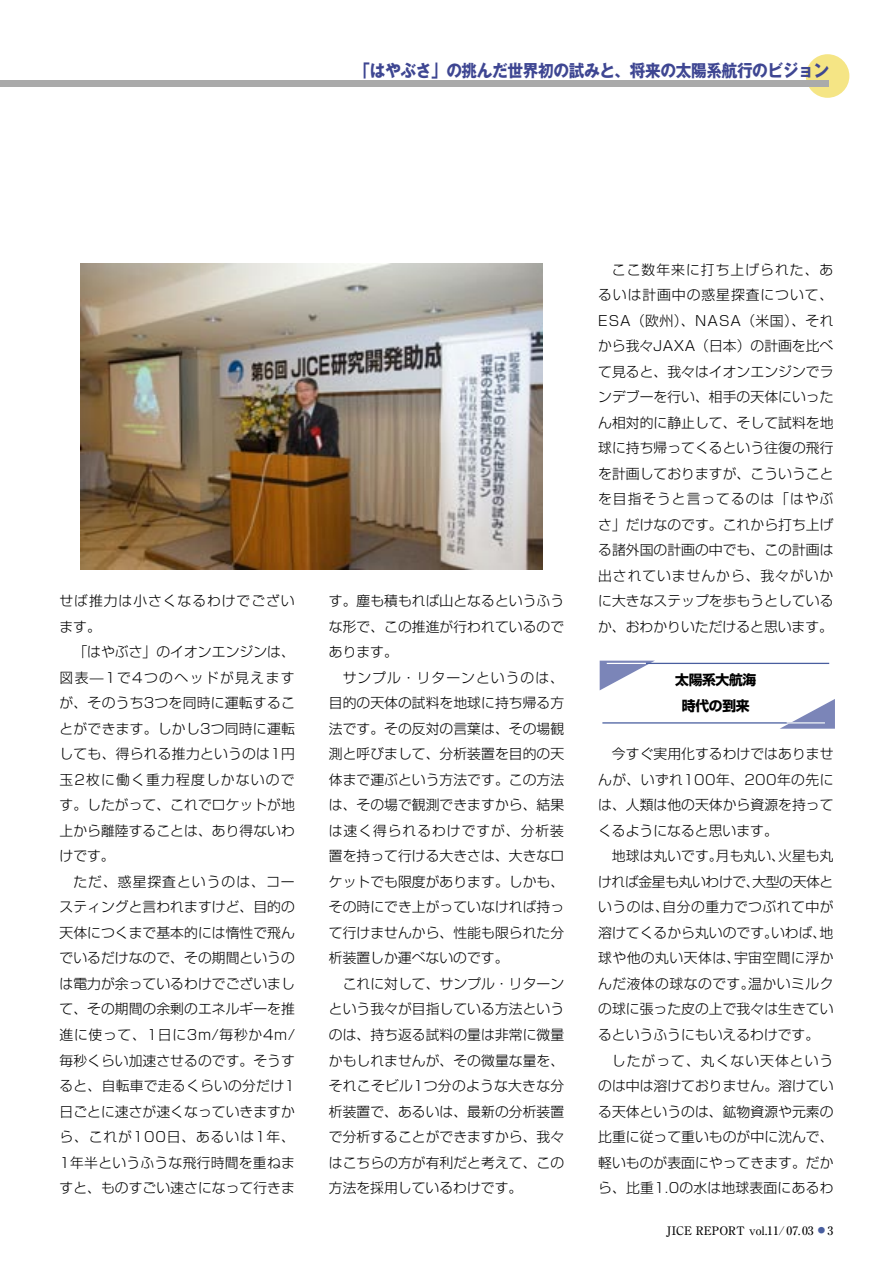
<style>
.page{position:relative;width:893px;height:1263px;background:#fff}
.page>*{position:absolute;margin:0;border:0;box-sizing:border-box;transform-origin:0 0}
.本文{font:700 16.95px "Gothic MB101 Pro";letter-spacing:-.025em;color:#3e4692;scale:.92 1}
.本文-2{font:300 13.8px/25.5px "Shin Go Pro";color:#000;text-align:justify}
.本文-3{font:300 13.8px/25.5px "Shin Go Pro";letter-spacing:.07em;color:#000}
.小見出し{font:700 13.8px "Shin Go Pro";letter-spacing:-.025em;color:#000}
.ノーマル{font:500 11.7px "Ryumin Pro";color:#000}
.s1{font-size:7.5px;color:#495e9f}
</style>
<div class="page">
<div style="left:806px;top:54px;width:43px;height:44px;background:#f5e585;border-radius:50%"></div>
<div style="left:0;top:81px;width:829px;height:6px;background:#aaa"></div>
<img style="left:81px;top:263px;width:462px;height:307px">
<svg style="left:600px;top:661px;width:55px;height:29px"></svg>
<svg style="left:780px;top:699px;width:55px;height:30px"></svg>
<hr style="left:602px;top:722px;width:223px;height:1px;background:#495e9f">
<hr style="left:787px;top:722px;width:38px;height:1px;background:#fff">
<hr style="left:607px;top:663px;width:222px;height:1px;background:#495e9f">
<hr style="left:607px;top:663px;width:39px;height:1px;background:#fff">
<p class="本文" style="left:355px;top:57px;width:517px">「はやぶさ」の挑んだ世界初の試みと、将来の太陽系航行のビジョン</p>
<p class="本文-3" style="left:60px;top:586px;width:237px">せば推力は小さくなるわけでございます。</p>
<p class="本文-2" style="left:60px;top:638px;width:237px;text-indent:14px">「はやぶさ」のイオンエンジンは、図表̶1で4つのヘッドが見えますが、そのうち3つを同時に運転することができます。しかし3つ同時に運転しても、得られる推力というのは1円玉2枚に働く重力程度しかないのです。したがって、これでロケットが地上から離陸することは、あり得ないわけです。</p>
<p class="本文-2" style="left:60px;top:867px;width:237px;text-indent:14px">ただ、惑星探査というのは、コースティングと言われますけど、目的の天体につくまで基本的には惰性で飛んでいるだけなので、その期間というのは電力が余っているわけでございまして、その期間の余剰のエネルギーを推進に使って、1日に3m/毎秒か4m/毎秒くらい加速させるのです。そうすると、自転車で走るくらいの分だけ1日ごとに速さが速くなっていきますから、これが100日、あるいは1年、1年半というふうな飛行時間を重ねますと、ものすごい速さになって行きま</p>
<p class="本文-2" style="left:329px;top:586px;width:237px">す。塵も積もれば山となるというふうな形で、この推進が行われているのであります。</p>
<p class="本文-2" style="left:329px;top:663px;width:237px;text-indent:14px">サンプル・リターンというのは、目的の天体の試料を地球に持ち帰る方法です。その反対の言葉は、その場観測と呼びまして、分析装置を目的の天体まで運ぶという方法です。この方法は、その場で観測できますから、結果は速く得られるわけですが、分析装置を持って行ける大きさは、大きなロケットでも限度があります。しかも、その時にでき上がっていなければ持って行けませんから、性能も限られた分析装置しか運べないのです。</p>
<p class="本文-2" style="left:329px;top:969px;width:237px;text-indent:14px">これに対して、サンプル・リターンという我々が目指している方法というのは、持ち返る試料の量は非常に微量かもしれませんが、その微量な量を、それこそビル1つ分のような大きな分析装置で、あるいは、最新の分析装置で分析することができますから、我々はこちらの方が有利だと考えて、この方法を採用しているわけです。</p>
<p class="本文-2" style="left:598px;top:255px;width:237px;text-indent:14px">ここ数年来に打ち上げられた、あるいは計画中の惑星探査について、ESA（欧州）、NASA（米国）、それから我々JAXA（日本）の計画を比べて見ると、我々はイオンエンジンでランデブーを行い、相手の天体にいったん相対的に静止して、そして試料を地球に持ち帰ってくるという往復の飛行を計画しておりますが、こういうことを目指そうと言ってるのは「はやぶさ」だけなのです。これから打ち上げる諸外国の計画の中でも、この計画は出されていませんから、我々がいかに大きなステップを歩もうとしているか、おわかりいただけると思います。</p>
<p class="小見出し" style="left:675px;top:669px;width:83px">太陽系大航海</p>
<p class="小見出し" style="left:682px;top:694px;width:69px">時代の到来</p>
<p class="本文-2" style="left:598px;top:740px;width:237px;text-indent:14px">今すぐ実用化するわけではありませんが、いずれ100年、200年の先には、人類は他の天体から資源を持ってくるようになると思います。</p>
<p class="本文-2" style="left:598px;top:842px;width:237px;text-indent:14px">地球は丸いです。月も丸い、火星も丸ければ金星も丸いわけで、大型の天体というのは、自分の重力でつぶれて中が溶けてくるから丸いのです。いわば、地球や他の丸い天体は、宇宙空間に浮かんだ液体の球なのです。温かいミルクの球に張った皮の上で我々は生きているというふうにもいえるわけです。</p>
<p class="本文-2" style="left:598px;top:1046px;width:237px;text-indent:14px">したがって、丸くない天体というのは中は溶けておりません。溶けている天体というのは、鉱物資源や元素の比重に従って重いものが中に沈んで、軽いものが表面にやってきます。だから、比重1.0の水は地球表面にあるわ</p>
<p class="ノーマル" style="left:666px;top:1221px;width:168px">JICE REPORT vol.11/07.03 <span class="s1">●</span> 3</p>
</div>
